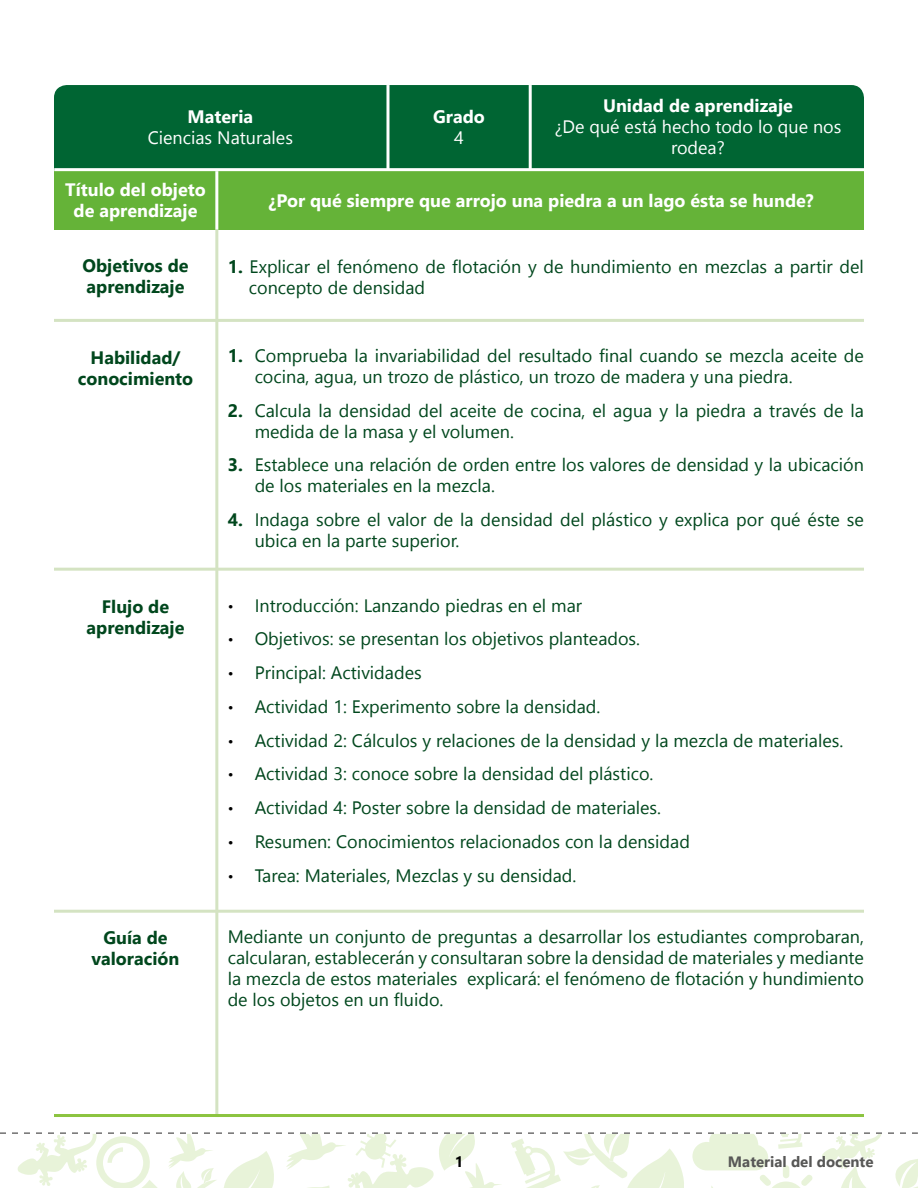
<style>
.page{position:relative;width:918px;height:1188px;background:#fff}
.page>*{position:absolute;margin:0;border:0;box-sizing:border-box;transform-origin:0 0}
.t1{font:18px/21px "Segoe UI";color:#00471d}
.t2{font:700 18px/21px "Segoe UI";color:#fff;text-align:center}
.t3{font:700 18px/21px "Segoe UI";color:#00471d;text-align:center}
.t4{font:18px/21px "Segoe UI";color:#fff;text-align:center}
.t5{font:700 15px "Segoe UI";color:#575756}
.t6{font:700 15px "Segoe UI";color:#000}
.s1{font-weight:700}
.s2{font-weight:300;font-size:15px;color:#000}
</style>
<div class="page">
<svg style="left:0;top:1132px;width:918px;height:56px"></svg>
<div style="left:54px;top:85px;width:810px;height:97px;background:#006533;border-radius:13px"></div>
<div style="left:54px;top:170px;width:810px;height:60px;background:#65b338"></div>
<hr style="left:54px;top:168px;width:810px;height:3px;background:#fff">
<hr style="left:215px;top:230px;width:3px;height:887px;background:#d4e3c2">
<hr style="left:54px;top:319px;width:810px;height:3px;background:#d4e3c2">
<hr style="left:54px;top:568px;width:810px;height:3px;background:#d4e3c2">
<hr style="left:54px;top:910px;width:810px;height:3px;background:#d4e3c2">
<hr style="left:54px;top:1114px;width:810px;height:3px;background:#8cc440">
<hr style="left:215px;top:171px;width:3px;height:59px;background:#fff">
<hr style="left:529px;top:85px;width:3px;height:85px;background:#fff">
<hr style="left:386px;top:85px;width:3px;height:85px;background:#fff">
<p class="t2" style="left:603px;top:95px;width:191px">Unidad de aprendizaje</p>
<p class="t4" style="left:555px;top:116px;width:288px">¿De qué está hecho todo lo que nos rodea?</p>
<p class="t2" style="left:188px;top:106px;width:67px">Materia</p>
<p class="t4" style="left:148px;top:126px;width:147px">Ciencias Naturales</p>
<p class="t2" style="left:65px;top:179px;width:142px">Título del objeto de aprendizaje</p>
<p class="t2" style="left:269px;top:190px;width:547px">¿Por qué siempre que arrojo una piedra a un lago ésta se hunde?</p>
<p class="t1" style="left:249px;top:256px;width:617px;text-indent:-21px"><span class="s1">1.</span> Explicar el fenómeno de flotación y de hundimiento en mezclas a partir del concepto de densidad</p>
<p class="t2" style="left:433px;top:106px;width:53px">Grado</p>
<p class="t4" style="left:454px;top:126px;width:11px">4</p>
<p class="t3" style="left:82px;top:255px;width:108px;text-align:left">Objetivos de aprendizaje</p>
<p class="t3" style="left:78px;top:347px;width:117px">Habilidad/ conocimiento</p>
<p class="t1" style="left:255px;top:345px;width:611px;text-indent:-27px"><span class="s1">1.</span> Comprueba la invariabilidad del resultado final cuando se mezcla aceite de cocina, agua, un trozo de plástico, un trozo de madera y una piedra.</p>
<p class="t1" style="left:255px;top:399px;width:611px;text-indent:-27px"><span class="s1">2.</span> Calcula la densidad del aceite de cocina, el agua y la piedra a través de la medida de la masa y el volumen.</p>
<p class="t1" style="left:255px;top:454px;width:611px;text-indent:-27px"><span class="s1">3.</span> Establece una relación de orden entre los valores de densidad y la ubicación de los materiales en la mezcla.</p>
<p class="t1" style="left:255px;top:509px;width:611px;text-indent:-27px"><span class="s1">4.</span> Indaga sobre el valor de la densidad del plástico y explica por qué éste se ubica en la parte superior.</p>
<p class="t3" style="left:87px;top:596px;width:99px">Flujo de aprendizaje</p>
<p class="t1" style="left:228px;top:594px;width:356px"><span class="s2">•</span> Introducción: Lanzando piedras en el mar</p>
<p class="t1" style="left:228px;top:628px;width:414px"><span class="s2">•</span> Objetivos: se presentan los objetivos planteados.</p>
<p class="t1" style="left:228px;top:662px;width:196px"><span class="s2">•</span> Principal: Actividades</p>
<p class="t1" style="left:228px;top:696px;width:374px"><span class="s2">•</span> Actividad 1: Experimento sobre la densidad.</p>
<p class="t1" style="left:228px;top:730px;width:617px"><span class="s2">•</span> Actividad 2: Cálculos y relaciones de la densidad y la mezcla de materiales.</p>
<p class="t1" style="left:228px;top:763px;width:427px"><span class="s2">•</span> Actividad 3: conoce sobre la densidad del plástico.</p>
<p class="t1" style="left:228px;top:797px;width:435px"><span class="s2">•</span> Actividad 4: Poster sobre la densidad de materiales.</p>
<p class="t1" style="left:228px;top:831px;width:464px"><span class="s2">•</span> Resumen: Conocimientos relacionados con la densidad</p>
<p class="t1" style="left:228px;top:865px;width:350px"><span class="s2">•</span> Tarea: Materiales, Mezclas y su densidad.</p>
<p class="t3" style="left:92px;top:927px;width:89px">Guía de valoración</p>
<p class="t1" style="left:228px;top:926px;width:638px;text-align:justify">Mediante un conjunto de preguntas a desarrollar los estudiantes comprobaran, calcularan, establecerán y consultaran sobre la densidad de materiales y mediante la mezcla de estos materiales explicará: el fenómeno de flotación y hundimiento de los objetos en un fluido.</p>
<p class="t6" style="left:455px;top:1150px;width:10px">1</p>
<p class="t5" style="left:728px;top:1149px;width:147px">Material del docente</p>
</div>
